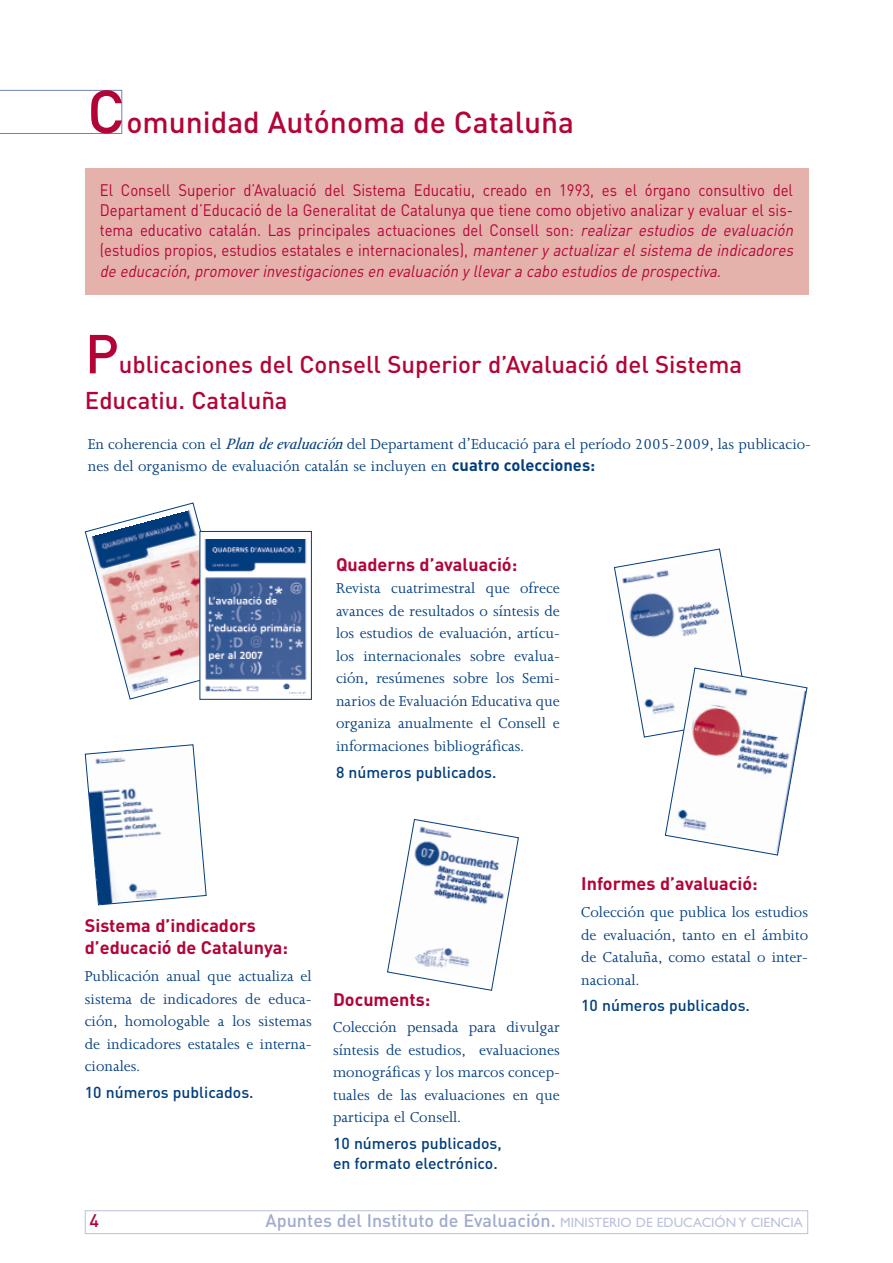
<style>
.page{position:relative;width:893px;height:1263px;background:#fff}
.page>*{position:absolute;margin:0;border:0;box-sizing:border-box;transform-origin:0 0}
.t1{font:500 54px "DIN";color:#b30437}
.t2{font:500 30px "DIN";color:#b30437}
.t3{font:500 24px/36px "DIN";color:#b30437}
.t4{font:700 18px/22.5px "DIN";color:#b30437}
.t5{font:500 18px "DIN";color:#a0abcd}
.t6{font:500 18px "DIN";color:#b30437}
.t7{font:16.5px/22.5px "Joanna";color:#013d7d;text-align:justify}
.t8{font:16.5px/20.2px "DIN";color:#b30437;scale:.9 1}
.t9{font:500 15.75px/19.5px "DIN";color:#013d7d}
.s1{font-size:60px}
.s2{font-style:italic}
.s3{font-style:italic;font-size:17.25px}
.s4{font-family:"DIN";font-weight:700}
.s5{font-family:"Gill Sans";font-weight:400;font-size:13.5px;color:#bbc2db}
</style>
<div class="page">
<div style="left:85px;top:1210px;width:723px;height:24px;border:1px solid #bbc2db"></div>
<svg style="left:0;top:90px;width:122px;height:44px"></svg>
<div style="left:85px;top:168px;width:723px;height:126px;background:#e5b1ab"></div>
<svg style="left:84px;top:502px;width:155px;height:198px"></svg>
<img style="left:100px;top:547px;width:99px;height:131px">
<div style="left:200px;top:531px;width:111px;height:168px;background:#fff"></div>
<img style="left:204px;top:539px;width:103px;height:157px">
<div style="left:199px;top:531px;width:113px;height:169px;border:1px solid #013d7d"></div>
<svg style="left:84px;top:744px;width:123px;height:162px"></svg>
<svg style="left:613px;top:548px;width:194px;height:308px"></svg>
<img style="left:685px;top:703px;width:61px;height:71px">
<svg style="left:387px;top:819px;width:132px;height:172px"></svg>
<h2 class="t2" style="left:87px;top:112px;width:488px"><span class="s1">C</span>omunidad Autónoma de Cataluña</h2>
<p class="t8" style="left:100px;top:181px;width:775px">El Consell Superior d’Avaluació del Sistema Educatiu, creado en 1993, es el órgano consultivo del Departament d’Educació de la Generalitat de Catalunya que tiene como objetivo analizar y evaluar el sis&shy;tema educativo catalán. Las principales actuaciones del Consell son: <span class="s2">realizar estudios de evaluación </span>(estudios propios, estudios estatales e internacionales), <span class="s2">mantener y actualizar el sistema de indicadores de educación, promover investigaciones en evaluación y llevar a cabo estudios de prospectiva.</span></p>
<h1 class="t1" style="left:85px;top:335px;width:35px">P</h1>
<h3 class="t3" style="left:85px;top:349px;width:658px;text-indent:34px">ublicaciones del Consell Superior d’Avaluació del Sistema<br>Educatiu. Cataluña</h3>
<p class="t7" style="left:88px;top:434px;width:724px">En coherencia con el <span class="s3">Plan deevaluación</span>del Departament d’Educació para el período 2005-2009, las publicacio&shy;nes del organismo de evaluación catalán se incluyen en <span class="s4">cuatro colecciones:</span></p>
<p class="t4" style="left:336px;top:555px;width:183px">Quaderns d’avaluació:</p>
<p class="t7" style="left:336px;top:579px;width:225px">Revista cuatrimestral que ofrece avances de resultados o síntesis de los estudios de evaluación, artícu&shy;los internacionales sobre evalua&shy;ción, resúmenes sobre los Semi&shy;narios de Evaluación Educativa que organiza anualmente el Consell e informaciones bibliográficas.</p>
<p class="t9" style="left:336px;top:764px;width:162px">8 números publicados.</p>
<p class="t4" style="left:85px;top:916px;width:204px">Sistema d’indicadors d’educació de Catalunya:</p>
<p class="t7" style="left:85px;top:966px;width:228px">Publicación anual que actualiza el sistema de indicadores de educa&shy;ción, homologable a los sistemas de indicadores estatales e interna&shy;cionales.</p>
<p class="t9" style="left:85px;top:1084px;width:170px">10 números publicados.</p>
<p class="t4" style="left:333px;top:990px;width:99px">Documents:</p>
<p class="t7" style="left:333px;top:1018px;width:228px">Colección pensada para divulgar síntesis de estudios, evaluaciones monográficas y los marcos concep&shy;tuales de las evaluaciones en que participa el Consell.</p>
<p class="t9" style="left:333px;top:1135px;width:170px">10 números publicados, en formato electrónico.</p>
<p class="t4" style="left:581px;top:875px;width:178px">Informes d’avaluació:</p>
<p class="t7" style="left:581px;top:902px;width:228px">Colección que publica los estudios de evaluación, tanto en el ámbito de Cataluña, como estatal o inter&shy;nacional.</p>
<p class="t9" style="left:581px;top:998px;width:170px">10 números publicados.</p>
<p class="t6" style="left:89px;top:1214px;width:11px">4</p>
<p class="t5" style="left:265px;top:1214px;width:539px">Apuntes del Instituto de Evaluación. <span class="s5">MINISTERIO DE EDUCACIÓN Y CIENCIA</span></p>
</div>
